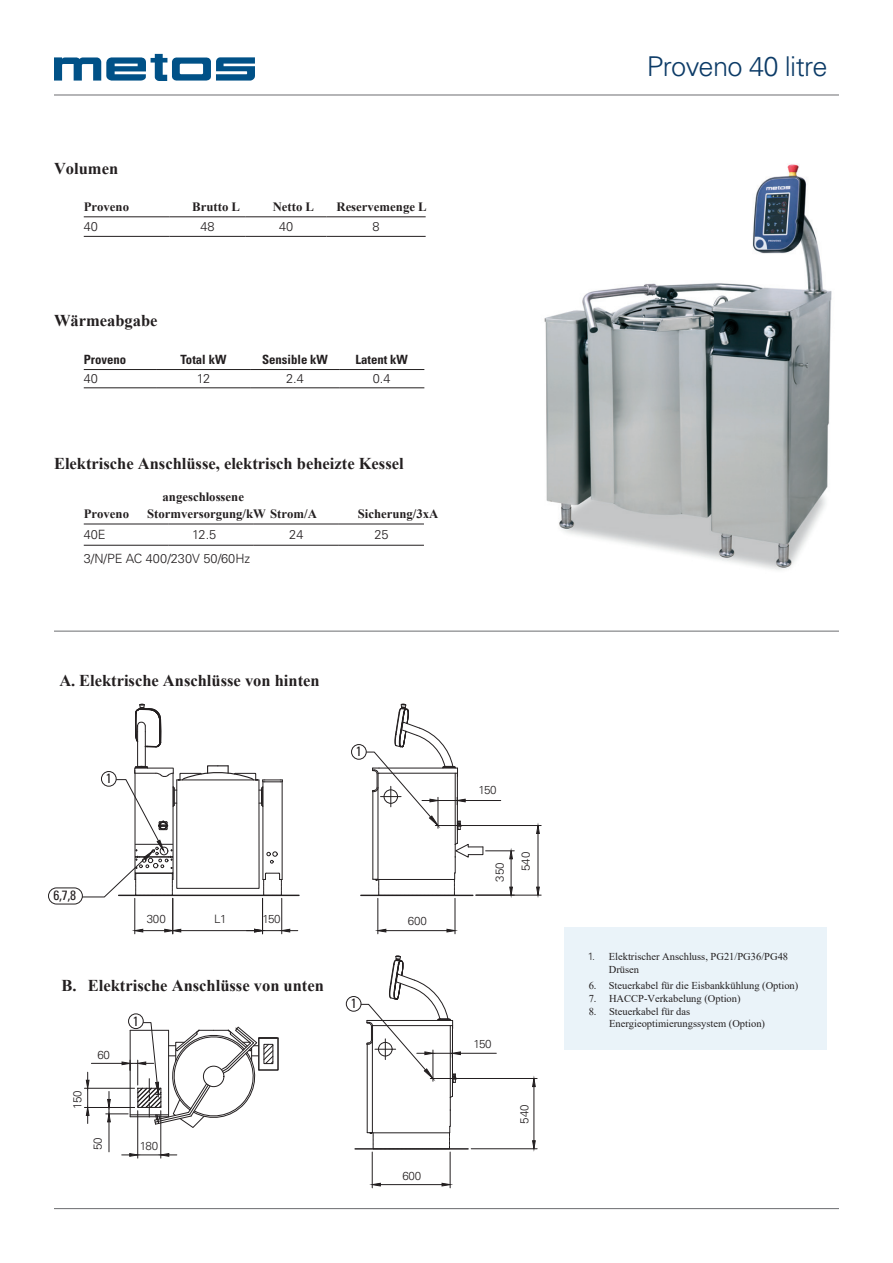
<style>
.page{position:relative;width:893px;height:1263px;background:#fff}
.page>*{position:absolute;margin:0;border:0;box-sizing:border-box;transform-origin:0 0}
.t1{font:300 27.3px "Univers LT Std";letter-spacing:-.025em;color:#0c3b67}
.t2{font:700 16.5px "Times New Roman";color:#231f20}
.t3{font:condensed 13.5px "Univers LT Std";color:#231f20}
.t4{font:700 12.75px/17.1px "Times New Roman";color:#231f20}
.t5{font:300 12.75px "Univers LT Std";color:#231f20}
.t6{font:700 condensed 12.75px "Univers LT Std";color:#231f20}
.t7{font:300 11.55px "Univers LT Std";letter-spacing:-.025em;color:#231f20}
.t8{font:10.5px/12.6px "Times New Roman";color:#231f20}
.s1{font-family:"Univers LT Std";font-weight:300}
</style>
<div class="page">
<svg style="left:54px;top:54px;width:201px;height:27px"></svg>
<hr style="left:54px;top:95px;width:785px;height:1px;background:#6c6d70">
<div style="left:564px;top:927px;width:262px;height:123px;background:#eaf3f9"></div>
<hr style="left:109px;top:1122px;width:1px;height:30px;background:#231f20">
<hr style="left:84px;top:1107px;width:51px;height:1px;background:#231f20">
<hr style="left:84px;top:1088px;width:51px;height:1px;background:#231f20">
<svg style="left:86px;top:1072px;width:4px;height:51px"></svg>
<hr style="left:137px;top:1111px;width:1px;height:47px;background:#231f20">
<hr style="left:161px;top:1111px;width:1px;height:47px;background:#231f20">
<svg style="left:122px;top:1153px;width:55px;height:4px"></svg>
<hr style="left:91px;top:1063px;width:31px;height:1px;background:#231f20">
<hr style="left:135px;top:898px;width:1px;height:36px;background:#231f20">
<hr style="left:281px;top:898px;width:1px;height:36px;background:#231f20">
<hr style="left:172px;top:898px;width:1px;height:36px;background:#231f20">
<hr style="left:262px;top:898px;width:1px;height:36px;background:#231f20">
<hr style="left:181px;top:930px;width:74px;height:1px;background:#231f20">
<svg style="left:134px;top:928px;width:48px;height:5px"></svg>
<svg style="left:246px;top:928px;width:52px;height:5px"></svg>
<hr style="left:378px;top:898px;width:1px;height:36px;background:#231f20">
<hr style="left:455px;top:898px;width:1px;height:36px;background:#231f20">
<hr style="left:386px;top:930px;width:61px;height:1px;background:#231f20">
<svg style="left:377px;top:928px;width:10px;height:5px"></svg>
<svg style="left:446px;top:928px;width:10px;height:5px"></svg>
<hr style="left:476px;top:895px;width:65px;height:1px;background:#231f20">
<hr style="left:441px;top:825px;width:100px;height:1px;background:#231f20">
<hr style="left:538px;top:833px;width:1px;height:54px;background:#231f20">
<svg style="left:536px;top:886px;width:4px;height:10px"></svg>
<svg style="left:536px;top:826px;width:4px;height:8px"></svg>
<hr style="left:465px;top:800px;width:36px;height:1px;background:#231f20">
<hr style="left:372px;top:1152px;width:1px;height:36px;background:#231f20">
<hr style="left:450px;top:1152px;width:1px;height:36px;background:#231f20">
<hr style="left:380px;top:1184px;width:62px;height:1px;background:#231f20">
<svg style="left:371px;top:1182px;width:10px;height:5px"></svg>
<svg style="left:441px;top:1182px;width:10px;height:5px"></svg>
<hr style="left:471px;top:1148px;width:66px;height:1px;background:#231f20">
<hr style="left:436px;top:1078px;width:101px;height:1px;background:#231f20">
<hr style="left:534px;top:1086px;width:1px;height:55px;background:#231f20">
<svg style="left:532px;top:1140px;width:4px;height:9px"></svg>
<svg style="left:532px;top:1079px;width:4px;height:8px"></svg>
<hr style="left:460px;top:1053px;width:36px;height:1px;background:#231f20">
<svg style="left:106px;top:1022px;width:173px;height:107px"></svg>
<hr style="left:377px;top:788px;width:1px;height:91px;background:#231f20">
<hr style="left:372px;top:792px;width:1px;height:87px;background:#231f20">
<hr style="left:457px;top:773px;width:1px;height:70px;background:#231f20">
<hr style="left:455px;top:773px;width:1px;height:71px;background:#231f20">
<svg style="left:372px;top:842px;width:142px;height:54px"></svg>
<svg style="left:55px;top:630px;width:228px;height:267px"></svg>
<hr style="left:119px;top:895px;width:180px;height:1px;background:#231f20">
<hr style="left:361px;top:895px;width:112px;height:1px;background:#231f20">
<svg style="left:362px;top:523px;width:104px;height:307px"></svg>
<hr style="left:372px;top:1041px;width:1px;height:92px;background:#231f20">
<hr style="left:367px;top:1044px;width:1px;height:88px;background:#231f20">
<hr style="left:452px;top:1025px;width:1px;height:71px;background:#231f20">
<hr style="left:450px;top:1025px;width:1px;height:72px;background:#231f20">
<svg style="left:366px;top:1095px;width:88px;height:55px"></svg>
<hr style="left:355px;top:1148px;width:113px;height:1px;background:#231f20">
<svg style="left:350px;top:955px;width:111px;height:128px"></svg>
<div style="left:101px;top:771px;width:15px;height:15px;background:#fff;border-radius:50%"></div>
<div style="left:101px;top:771px;width:16px;height:15px;border:1px solid #231f20;border-radius:50%"></div>
<div style="left:49px;top:888px;width:33px;height:16px;background:#fff;border-radius:8px"></div>
<div style="left:48px;top:887px;width:35px;height:17px;border:1px solid #231f20;border-radius:8px"></div>
<div style="left:352px;top:744px;width:14px;height:15px;background:#fff;border-radius:50%"></div>
<div style="left:351px;top:744px;width:16px;height:16px;border:1px solid #231f20;border-radius:50%"></div>
<div style="left:346px;top:996px;width:15px;height:15px;background:#fff;border-radius:50%"></div>
<div style="left:346px;top:996px;width:15px;height:15px;border:1px solid #231f20;border-radius:50%"></div>
<div style="left:129px;top:1014px;width:14px;height:14px;background:#fff;border-radius:50%"></div>
<div style="left:128px;top:1013px;width:16px;height:16px;border:1px solid #231f20;border-radius:50%"></div>
<hr style="left:54px;top:631px;width:785px;height:1px;background:#6c6d70">
<hr style="left:54px;top:1208px;width:785px;height:1px;background:#6c6d70">
<div style="left:61px;top:674px;width:284px;height:25px;background:#fff"></div>
<hr style="left:84px;top:216px;width:85px;height:1px;background:#231f20">
<hr style="left:169px;top:216px;width:77px;height:1px;background:#231f20">
<hr style="left:246px;top:216px;width:81px;height:1px;background:#231f20">
<hr style="left:327px;top:216px;width:99px;height:1px;background:#231f20">
<hr style="left:84px;top:236px;width:85px;height:1px;background:#231f20">
<hr style="left:169px;top:236px;width:77px;height:1px;background:#231f20">
<hr style="left:246px;top:236px;width:81px;height:1px;background:#231f20">
<hr style="left:327px;top:236px;width:99px;height:1px;background:#231f20">
<hr style="left:84px;top:369px;width:72px;height:1px;background:#231f20">
<hr style="left:156px;top:369px;width:95px;height:1px;background:#231f20">
<hr style="left:251px;top:369px;width:88px;height:1px;background:#231f20">
<hr style="left:339px;top:369px;width:85px;height:1px;background:#231f20">
<hr style="left:84px;top:387px;width:72px;height:1px;background:#231f20">
<hr style="left:156px;top:387px;width:95px;height:1px;background:#231f20">
<hr style="left:251px;top:387px;width:88px;height:1px;background:#231f20">
<hr style="left:339px;top:387px;width:85px;height:1px;background:#231f20">
<hr style="left:84px;top:524px;width:85px;height:1px;background:#231f20">
<hr style="left:169px;top:524px;width:85px;height:1px;background:#231f20">
<hr style="left:254px;top:524px;width:85px;height:1px;background:#231f20">
<hr style="left:339px;top:524px;width:85px;height:1px;background:#231f20">
<hr style="left:84px;top:545px;width:85px;height:1px;background:#231f20">
<hr style="left:169px;top:545px;width:85px;height:1px;background:#231f20">
<hr style="left:254px;top:545px;width:85px;height:1px;background:#231f20">
<hr style="left:339px;top:545px;width:85px;height:1px;background:#231f20">
<img style="left:544px;top:164px;width:288px;height:406px">
<h2 class="t2" style="left:54px;top:157px;width:66px">Volumen</h2>
<p class="t4" style="left:84px;top:198px;width:47px">Proveno</p>
<p class="t4" style="left:192px;top:198px;width:49px">Brutto L</p>
<p class="t4" style="left:273px;top:198px;width:43px">Netto L</p>
<p class="t4" style="left:336px;top:198px;width:92px">Reservemenge L</p>
<p class="t5" style="left:84px;top:219px;width:16px">40</p>
<p class="t5" style="left:200px;top:219px;width:16px">48</p>
<p class="t5" style="left:279px;top:219px;width:16px">40</p>
<p class="t5" style="left:373px;top:219px;width:9px">8</p>
<h2 class="t2" style="left:54px;top:309px;width:105px">Wärmeabgabe</h2>
<p class="t6" style="left:84px;top:352px;width:44px">Proveno</p>
<p class="t6" style="left:181px;top:352px;width:47px">Total kW</p>
<p class="t6" style="left:262px;top:352px;width:67px">Sensible kW</p>
<p class="t6" style="left:356px;top:352px;width:54px">Latent kW</p>
<p class="t5" style="left:84px;top:371px;width:16px">40</p>
<p class="t5" style="left:197px;top:371px;width:15px">12</p>
<p class="t5" style="left:286px;top:371px;width:19px">2.4</p>
<p class="t5" style="left:373px;top:371px;width:19px">0.4</p>
<h2 class="t2" style="left:54px;top:451px;width:351px">Elektrische Anschlüsse, elektrisch beheizte Kessel</h2>
<p class="t4" style="left:84px;top:505px;width:47px">Proveno</p>
<p class="t4" style="left:147px;top:488px;width:171px;text-indent:16px">angeschlossene<br>Stormversorgung/kW Strom/A</p>
<p class="t4" style="left:358px;top:505px;width:82px">Sicherung/3xA</p>
<p class="t5" style="left:84px;top:527px;width:23px">40E</p>
<p class="t5" style="left:192px;top:527px;width:26px">12.5</p>
<p class="t5" style="left:289px;top:527px;width:16px">24</p>
<p class="t5" style="left:374px;top:527px;width:16px">25</p>
<p class="t5" style="left:84px;top:551px;width:168px">3/N/PE AC 400/230V 50/60Hz</p>
<h2 class="t2" style="left:59px;top:669px;width:262px">A. Elektrische Anschlüsse von hinten</h2>
<p class="t3" style="left:106px;top:770px;width:7px">1</p>
<p class="t3" style="left:356px;top:743px;width:7px">1</p>
<p class="t3" style="left:54px;top:887px;width:24px">6,7,8</p>
<p class="t7" style="left:147px;top:912px;width:20px">300</p>
<p class="t7" style="left:214px;top:912px;width:14px">L1</p>
<p class="t7" style="left:263px;top:912px;width:20px">150</p>
<h2 class="t2" style="left:61px;top:974px;width:264px">B. Elektrische Anschlüsse von unten</h2>
<p class="t7" style="left:97px;top:1048px;width:14px">60</p>
<p class="t7" style="left:71px;top:1108px;width:20px;rotate:-90deg">150</p>
<p class="t7" style="left:91px;top:1150px;width:14px;rotate:-90deg">50</p>
<p class="t3" style="left:133px;top:1012px;width:7px">1</p>
<p class="t7" style="left:140px;top:1139px;width:20px">180</p>
<p class="t3" style="left:351px;top:995px;width:7px">1</p>
<p class="t7" style="left:408px;top:914px;width:20px">600</p>
<p class="t7" style="left:402px;top:1168px;width:20px">600</p>
<p class="t7" style="left:479px;top:783px;width:20px">150</p>
<p class="t7" style="left:493px;top:881px;width:20px;rotate:-90deg">350</p>
<p class="t7" style="left:519px;top:871px;width:20px;rotate:-90deg">540</p>
<p class="t7" style="left:473px;top:1037px;width:20px">150</p>
<p class="t7" style="left:517px;top:1123px;width:20px;rotate:-90deg">540</p>
<h1 class="t1" style="left:647px;top:50px;width:182px">Proveno 40 litre</h1>
<p class="t8" style="left:609px;top:950px;width:181px;text-indent:-21px"><span class="s1">1.</span> Elektrischer Anschluss, PG21/PG36/PG48<br>Drüsen</p>
<p class="t8" style="left:589px;top:979px;width:211px">6. Steuerkabel für die Eisbankkühlung (Option)<br>7.<br>8.</p>
<p class="t8" style="left:609px;top:992px;width:158px">HACCP-Verkabelung (Option)<br>Steuerkabel für das<br>Energieoptimierungssystem (Option)</p>
</div>
